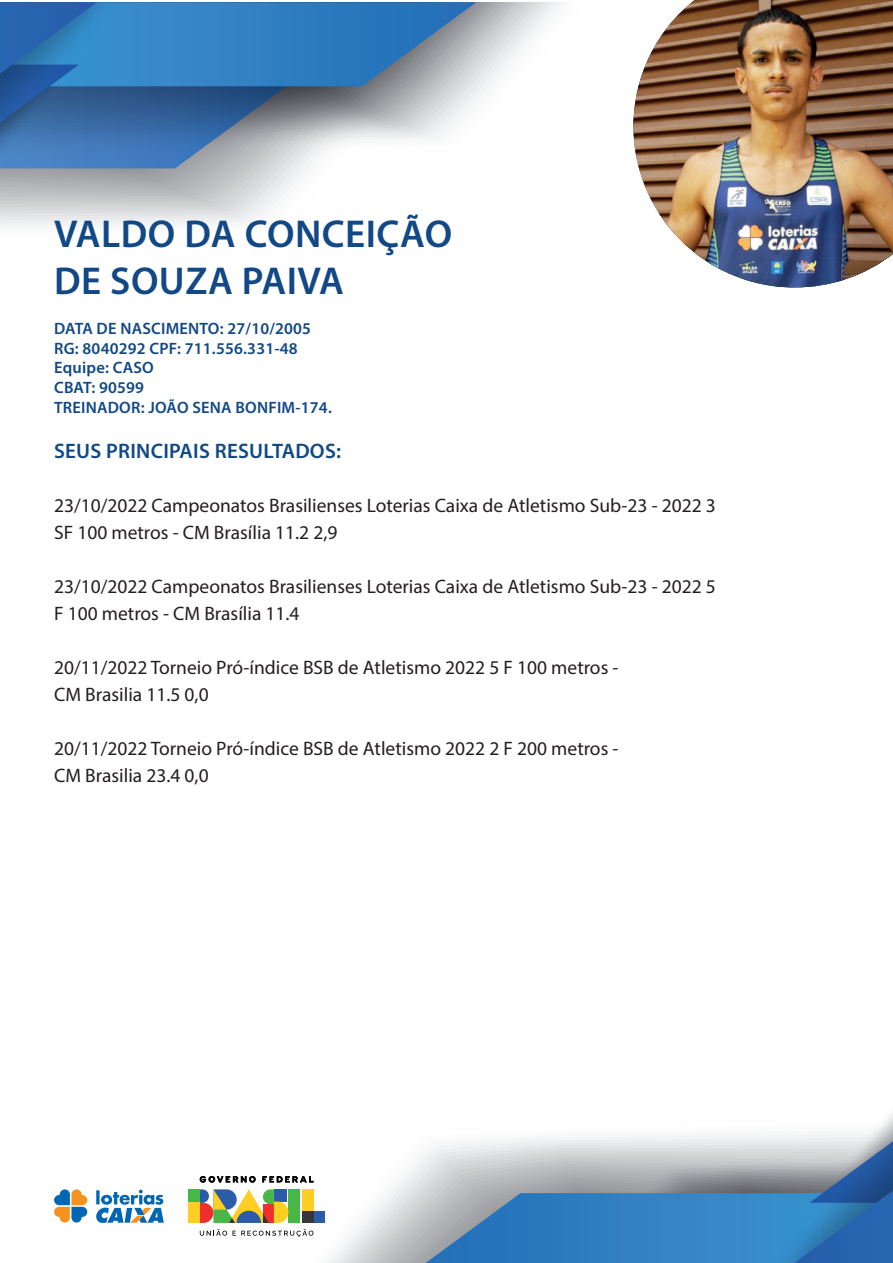
<style>
.page{position:relative;width:893px;height:1263px;background:#fff}
.page>*{position:absolute;margin:0;border:0;box-sizing:border-box;transform-origin:0 0}
.t1{font:600 39px/46.8px "Myriad Pro";letter-spacing:.01em;color:#114885}
.t2{font:600 21px "Myriad Pro";letter-spacing:.01em;color:#114885}
.t3{font:19.5px/27px "Myriad Pro";color:#231f20}
.t4{font:600 16.5px/19.8px "Myriad Pro";letter-spacing:.01em;color:#114885}
</style>
<div class="page">
<svg style="left:0;top:2px;width:561px;height:225px"></svg>
<img style="left:633px;top:2px;width:260px;height:285px">
<svg style="left:188px;top:1114px;width:705px;height:149px"></svg>
<svg style="left:96px;top:1190px;width:68px;height:33px"></svg>
<svg style="left:54px;top:1189px;width:33px;height:33px"></svg>
<h1 class="t1" style="left:54px;top:210px;width:400px">VALDO DA CONCEIÇÃO<br>DE SOUZA PAIVA</h1>
<p class="t4" style="left:54px;top:318px;width:279px">DATA DE NASCIMENTO: 27/10/2005<br>RG: 8040292 CPF: 711.556.331-48<br>Equipe: CASO<br>CBAT: 90599<br>TREINADOR: JOÃO SENA BONFIM-174.</p>
<p class="t2" style="left:54px;top:437px;width:289px">SEUS PRINCIPAIS RESULTADOS:</p>
<p class="t3" style="left:54px;top:492px;width:663px">23/10/2022 Campeonatos Brasilienses Loterias Caixa de Atletismo Sub-23 - 2022 3<br>SF 100 metros - CM Brasília 11.2 2,9</p>
<p class="t3" style="left:54px;top:573px;width:663px">23/10/2022 Campeonatos Brasilienses Loterias Caixa de Atletismo Sub-23 - 2022 5<br>F 100 metros - CM Brasília 11.4</p>
<p class="t3" style="left:54px;top:654px;width:566px">20/11/2022 Torneio Pró-índice BSB de Atletismo 2022 5 F 100 metros -<br>CM Brasilia 11.5 0,0</p>
<p class="t3" style="left:54px;top:735px;width:566px">20/11/2022 Torneio Pró-índice BSB de Atletismo 2022 2 F 200 metros -<br>CM Brasilia 23.4 0,0</p>
</div>
